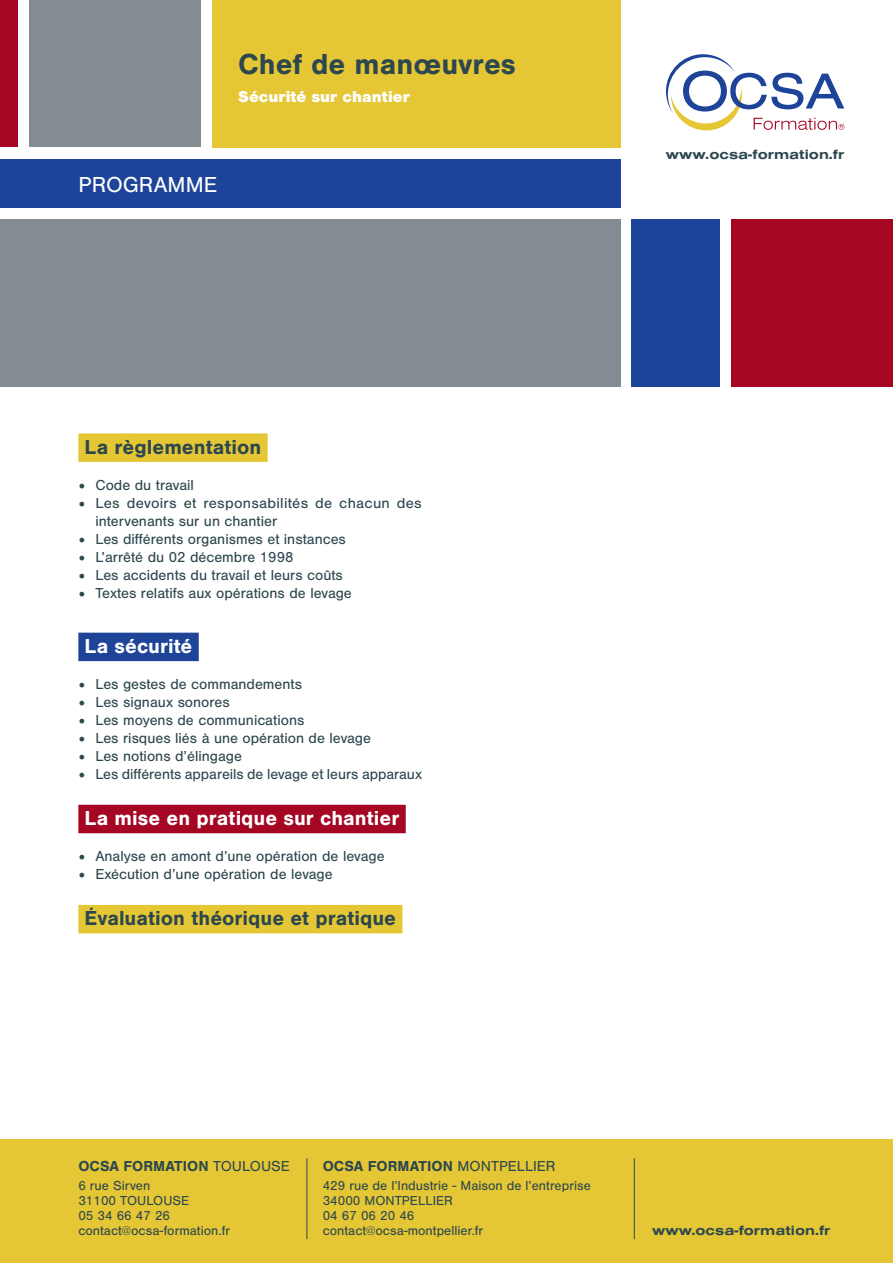
<style>
.page{position:relative;width:893px;height:1263px;background:#fff}
.page>*{position:absolute;margin:0;border:0;box-sizing:border-box;transform-origin:0 0}
.t1{font:700 30px "Nimbus San";color:#2d474e}
.t2{font:22.5px "Nimbus San";color:#fff}
.t3{font:700 21px "Nimbus San";color:#2d474e}
.t4{font:700 21px "Nimbus San";color:#fff}
.t5{font:900 16.35px "Nimbus San";color:#fff}
.t6{font:15px/18px "Nimbus San";color:#2d474e}
.t7{font:700 15px "Nimbus San";color:#2d474e}
.t8{font:700 13.95px "Nimbus San Ext";color:#2d474e}
.t9{font:13.5px/15px "Nimbus San";color:#2d474e}
.s1{font-family:"Minion Pro";font-size:18px}
.s2{font-weight:400}
</style>
<div class="page">
<div style="left:0;top:0;width:18px;height:147px;background:#a50723"></div>
<div style="left:212px;top:0;width:408px;height:148px;background:#e5c735"></div>
<div style="left:0;top:159px;width:620px;height:49px;background:#1e4499"></div>
<svg style="left:666px;top:54px;width:178px;height:76px"></svg>
<div style="left:731px;top:219px;width:162px;height:168px;background:#a50723"></div>
<div style="left:632px;top:219px;width:88px;height:168px;background:#1e4499"></div>
<div style="left:0;top:219px;width:620px;height:168px;background:#838c92"></div>
<div style="left:0;top:1139px;width:893px;height:124px;background:#e5c735"></div>
<hr style="left:307px;top:1158px;width:1px;height:81px;background:#2d474e">
<hr style="left:634px;top:1158px;width:1px;height:81px;background:#2d474e">
<div style="left:29px;top:0;width:171px;height:147px;background:#838c92"></div>
<div style="left:78px;top:433px;width:190px;height:29px;background:#e5c735"></div>
<div style="left:78px;top:633px;width:121px;height:28px;background:#1e4499"></div>
<div style="left:78px;top:805px;width:328px;height:28px;background:#a50723"></div>
<div style="left:78px;top:905px;width:324px;height:28px;background:#e5c735"></div>
<h1 class="t1" style="left:238px;top:53px;width:279px">Chef de manœuvres</h1>
<p class="t5" style="left:238px;top:87px;width:173px">Sécurité sur chantier</p>
<h2 class="t2" style="left:78px;top:176px;width:140px">PROGRAMME</h2>
<p class="t8" style="left:666px;top:145px;width:180px">www.ocsa-formation.fr</p>
<h3 class="t3" style="left:85px;top:438px;width:178px">La règlementation</h3>
<p class="t6" style="left:78px;top:477px;width:117px"><span class="s1">•</span> Code du travail</p>
<p class="t6" style="left:95px;top:495px;width:328px;text-indent:-17px"><span class="s1">•</span> Les devoirs et responsabilités de chacun des intervenants sur un chantier</p>
<p class="t6" style="left:78px;top:531px;width:269px"><span class="s1">•</span> Les différents organismes et instances</p>
<p class="t6" style="left:78px;top:549px;width:217px"><span class="s1">•</span> L’arrêté du 02 décembre 1998</p>
<p class="t6" style="left:78px;top:567px;width:266px"><span class="s1">•</span> Les accidents du travail et leurs coûts</p>
<p class="t6" style="left:78px;top:585px;width:275px"><span class="s1">•</span> Textes relatifs aux opérations de levage</p>
<h3 class="t4" style="left:85px;top:638px;width:109px">La sécurité</h3>
<p class="t6" style="left:78px;top:676px;width:225px"><span class="s1">•</span> Les gestes de commandements</p>
<p class="t6" style="left:78px;top:694px;width:153px"><span class="s1">•</span> Les signaux sonores</p>
<p class="t6" style="left:78px;top:712px;width:227px"><span class="s1">•</span> Les moyens de communications</p>
<p class="t6" style="left:78px;top:730px;width:294px"><span class="s1">•</span> Les risques liés à une opération de levage</p>
<p class="t6" style="left:78px;top:748px;width:165px"><span class="s1">•</span> Les notions d’élingage</p>
<p class="t6" style="left:78px;top:766px;width:345px"><span class="s1">•</span> Les différents appareils de levage et leurs apparaux</p>
<h3 class="t4" style="left:85px;top:810px;width:316px">La mise en pratique sur chantier</h3>
<p class="t6" style="left:78px;top:848px;width:308px"><span class="s1">•</span> Analyse en amont d’une opération de levage</p>
<p class="t6" style="left:78px;top:866px;width:256px"><span class="s1">•</span> Exécution d’une opération de levage</p>
<h3 class="t3" style="left:85px;top:910px;width:313px">Évaluation théorique et pratique</h3>
<p class="t7" style="left:78px;top:1160px;width:213px">OCSA FORMATION <span class="s2">TOULOUSE</span></p>
<p class="t9" style="left:78px;top:1179px;width:153px">6 rue Sirven<br>31100 TOULOUSE<br>05 34 66 47 26 contact@ocsa-formation.fr</p>
<p class="t7" style="left:323px;top:1160px;width:234px">OCSA FORMATION <span class="s2">MONTPELLIER</span></p>
<p class="t9" style="left:323px;top:1179px;width:270px">429 rue de l’Industrie - Maison de l’entreprise<br>34000 MONTPELLIER<br>04 67 06 20 46<br>contact@ocsa-montpellier.fr</p>
<p class="t8" style="left:652px;top:1221px;width:180px">www.ocsa-formation.fr</p>
</div>
